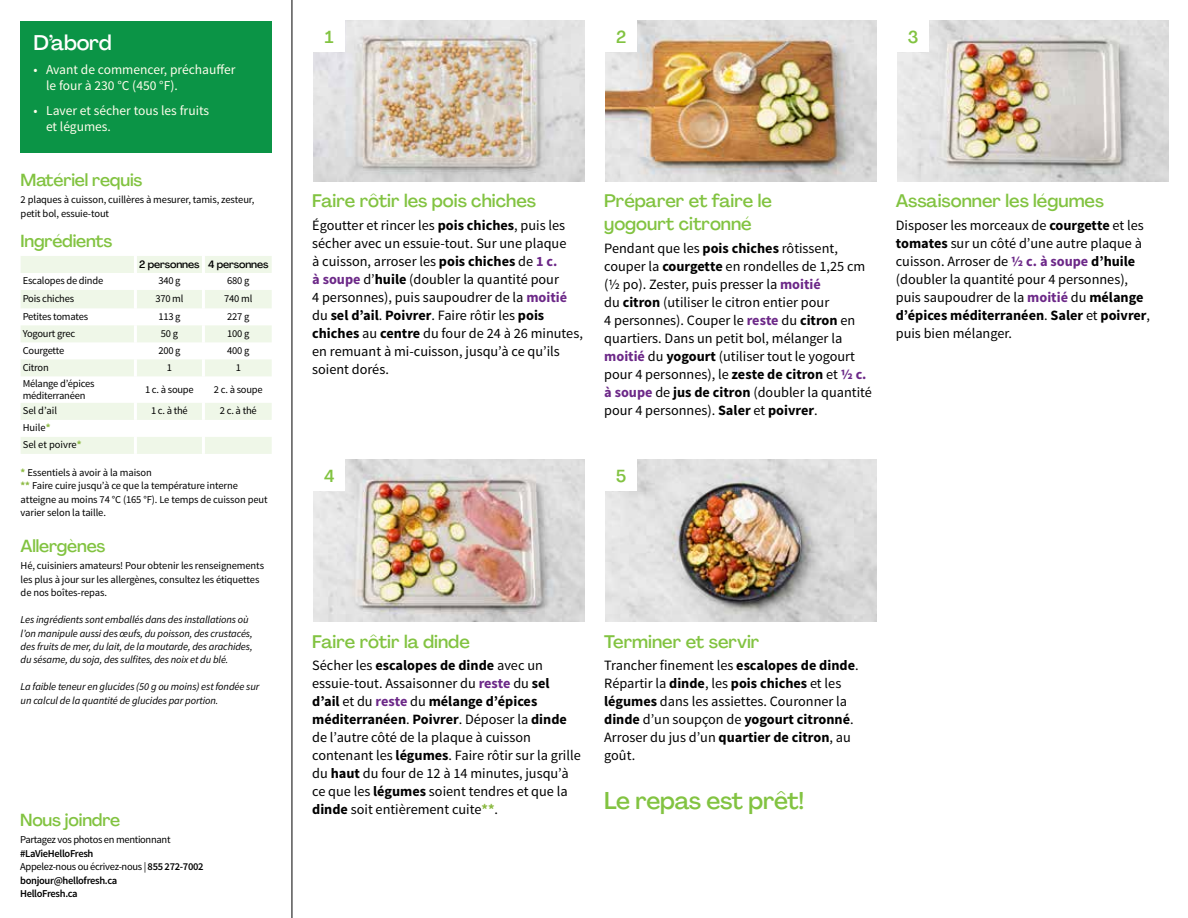
<style>
.page{position:relative;width:1188px;height:918px;background:#fff}
.page>*{position:absolute;margin:0;border:0;box-sizing:border-box;transform-origin:0 0}
.t1{font:500 24px "Agrandir";letter-spacing:-.02em;color:#82c341}
.t2{font:500 21px "Agrandir";letter-spacing:-.01em;color:#fff}
.t3{font:500 18px/23.1px "Agrandir";color:#82c341}
.t4{font:500 17.25px "Agrandir";letter-spacing:-.01em;color:#82c341}
.t5{font:14.25px/18px "Source Sans Pro";color:#000}
.t6{font:13.5px/16.2px "Source Sans Pro";color:#fffdec}
.t7{font:10.5px/13.5px "Source Sans Pro";letter-spacing:-.01em;color:#000}
.t8{font:italic 10.5px/13.5px "Source Sans Pro";letter-spacing:-.01em;color:#000}
.t9{font:600 10.5px/13.5px "Source Sans Pro";letter-spacing:-.03em;color:#000}
.t10{font:10.5px "Source Sans Pro";letter-spacing:-.03em;color:#000}
.t11{font:500 10.5px "Agrandir";letter-spacing:-.01em;color:#000}
.s1{font-weight:700;color:#8cba42}
.s2{font-weight:400}
.s3{font-weight:700}
.s4{font-weight:700;color:#6c2888}
.s5{font-size:17.25px}
</style>
<div class="page">
<hr style="left:292px;top:0;width:1px;height:918px;background:#000">
<svg style="left:21px;top:256px;width:251px;height:198px;fill:#f0f7ea"></svg>
<hr style="left:134px;top:256px;width:3px;height:17px;background:#fff">
<hr style="left:202px;top:256px;width:3px;height:17px;background:#fff">
<hr style="left:134px;top:273px;width:3px;height:17px;background:#fff">
<hr style="left:202px;top:273px;width:3px;height:17px;background:#fff">
<hr style="left:134px;top:290px;width:3px;height:18px;background:#fff">
<hr style="left:202px;top:290px;width:3px;height:18px;background:#fff">
<hr style="left:134px;top:308px;width:3px;height:17px;background:#fff">
<hr style="left:202px;top:308px;width:3px;height:17px;background:#fff">
<hr style="left:134px;top:325px;width:3px;height:17px;background:#fff">
<hr style="left:202px;top:325px;width:3px;height:17px;background:#fff">
<hr style="left:134px;top:342px;width:3px;height:17px;background:#fff">
<hr style="left:202px;top:342px;width:3px;height:17px;background:#fff">
<hr style="left:134px;top:359px;width:3px;height:17px;background:#fff">
<hr style="left:202px;top:359px;width:3px;height:17px;background:#fff">
<hr style="left:134px;top:376px;width:3px;height:27px;background:#fff">
<hr style="left:202px;top:376px;width:3px;height:27px;background:#fff">
<hr style="left:134px;top:403px;width:3px;height:17px;background:#fff">
<hr style="left:202px;top:403px;width:3px;height:17px;background:#fff">
<hr style="left:134px;top:420px;width:3px;height:17px;background:#fff">
<hr style="left:202px;top:420px;width:3px;height:17px;background:#fff">
<hr style="left:134px;top:437px;width:3px;height:17px;background:#fff">
<hr style="left:202px;top:437px;width:3px;height:17px;background:#fff">
<div style="left:21px;top:21px;width:251px;height:132px;background:#0b9446"></div>
<img style="left:313px;top:459px;width:272px;height:162px">
<div style="left:313px;top:459px;width:32px;height:32px;background:#fff"></div>
<img style="left:605px;top:459px;width:272px;height:162px">
<div style="left:605px;top:459px;width:32px;height:32px;background:#fff"></div>
<img style="left:313px;top:20px;width:272px;height:161px">
<div style="left:313px;top:20px;width:32px;height:32px;background:#fff"></div>
<img style="left:605px;top:20px;width:272px;height:161px">
<div style="left:605px;top:20px;width:32px;height:32px;background:#fff"></div>
<img style="left:897px;top:20px;width:272px;height:161px">
<div style="left:897px;top:20px;width:32px;height:32px;background:#fff"></div>
<h2 class="t2" style="left:33px;top:29px;width:80px">D’abord</h2>
<p class="t6" style="left:46px;top:62px;width:191px;text-indent:-13px">• Avant de commencer, préchauffer le four à 230 °C (450 °F).</p>
<p class="t6" style="left:46px;top:103px;width:165px;text-indent:-13px">• Laver et sécher tous les fruits et légumes.</p>
<p class="t4" style="left:21px;top:169px;width:123px">Matériel requis</p>
<p class="t7" style="left:21px;top:193px;width:235px">2 plaques à cuisson, cuillères à mesurer, tamis, zesteur, petit bol, essuie-tout</p>
<p class="t4" style="left:21px;top:231px;width:93px">Ingrédients</p>
<p class="t11" style="left:139px;top:257px;width:131px">2 personnes 4 personnes</p>
<p class="t7" style="left:23px;top:274px;width:82px">Escalopes de dinde</p>
<p class="t7" style="left:158px;top:274px;width:24px">340 g</p>
<p class="t7" style="left:227px;top:274px;width:24px">680 g</p>
<p class="t7" style="left:23px;top:292px;width:53px">Pois chiches</p>
<p class="t7" style="left:155px;top:292px;width:30px">370 ml</p>
<p class="t7" style="left:224px;top:292px;width:30px">740 ml</p>
<p class="t7" style="left:23px;top:310px;width:67px">Petites tomates</p>
<p class="t7" style="left:158px;top:310px;width:24px">113 g</p>
<p class="t7" style="left:227px;top:310px;width:24px">227 g</p>
<p class="t7" style="left:23px;top:327px;width:54px">Yogourt grec</p>
<p class="t7" style="left:161px;top:327px;width:19px">50 g</p>
<p class="t7" style="left:227px;top:327px;width:24px">100 g</p>
<p class="t7" style="left:23px;top:344px;width:43px">Courgette</p>
<p class="t7" style="left:158px;top:344px;width:24px">200 g</p>
<p class="t7" style="left:227px;top:344px;width:24px">400 g</p>
<p class="t7" style="left:23px;top:361px;width:28px">Citron</p>
<p class="t7" style="left:167px;top:361px;width:7px">1</p>
<p class="t7" style="left:236px;top:361px;width:7px">1</p>
<p class="t7" style="left:23px;top:377px;width:73px;line-height:12px">Mélange d’épices méditerranéen</p>
<p class="t7" style="left:145px;top:383px;width:50px">1 c. à soupe</p>
<p class="t7" style="left:214px;top:383px;width:50px">2 c. à soupe</p>
<p class="t7" style="left:23px;top:404px;width:36px">Sel d’ail</p>
<p class="t7" style="left:151px;top:404px;width:38px">1 c. à thé</p>
<p class="t7" style="left:220px;top:404px;width:38px">2 c. à thé</p>
<p class="t7" style="left:23px;top:420px;width:60px;line-height:17px">Huile<span class="s1">*<br></span>Sel et poivre<span class="s1">*</span></p>
<p class="t7" style="left:21px;top:466px;width:249px"><span class="s1">*</span> Essentiels à avoir à la maison<br><span class="s1">**</span> Faire cuire jusqu’à ce que la température interne atteigne au moins 74 °C (165 °F). Le temps de cuisson peut varier selon la taille.</p>
<p class="t4" style="left:21px;top:535px;width:86px">Allergènes</p>
<p class="t7" style="left:21px;top:559px;width:245px">Hé, cuisiniers amateurs! Pour obtenir les renseignements les plus à jour sur les allergènes, consultez les étiquettes de nos boîtes-repas.</p>
<p class="t8" style="left:21px;top:613px;width:234px">Les ingrédients sont emballés dans des installations où l’on manipule aussi des œufs, du poisson, des crustacés, des fruits de mer, du lait, de la moutarde, des arachides, du sésame, du soja, des sulfites, des noix et du blé.</p>
<p class="t8" style="left:21px;top:680px;width:240px">La faible teneur en glucides (50 g ou moins) est fondée sur un calcul de la quantité de glucides par portion.</p>
<p class="t4" style="left:20px;top:809px;width:102px">Nous joindre</p>
<p class="t10" style="left:20px;top:833px;width:152px">Partagez vos photos en mentionnant</p>
<p class="t9" style="left:20px;top:847px;width:185px">#LaVieHelloFresh<br><span class="s2">Appelez-nous ou écrivez-nous |</span> 855 272-7002 bonjour@hellofresh.ca<br>HelloFresh.ca</p>
<p class="t4" style="left:325px;top:26px;width:10px">1</p>
<p class="t4" style="left:616px;top:26px;width:12px">2</p>
<p class="t4" style="left:908px;top:26px;width:12px">3</p>
<p class="t3" style="left:312px;top:189px;width:225px">Faire rôtir les pois chiches</p>
<p class="t5" style="left:312px;top:216px;width:272px">Égoutter et rincer les <span class="s3">pois chiches</span>, puis les sécher avec un essuie-tout. Sur une plaque<br>à cuisson, arroser les <span class="s3">pois chiches</span> de <span class="s4">1 c.<br>à soupe</span> d’<span class="s3">huile</span> (doubler la quantité pour<br>4 personnes), puis saupoudrer de la <span class="s4">moitié </span>du <span class="s3">sel d’ail</span>. <span class="s3">Poivrer</span>. Faire rôtir les <span class="s3">pois chiches</span> au <span class="s3">centre</span> du four de 24 à 26 minutes, en remuant à mi-cuisson, jusqu’à ce qu’ils soient dorés.</p>
<p class="t3" style="left:604px;top:189px;width:169px">Préparer et faire le yogourt citronné</p>
<p class="t5" style="left:604px;top:239px;width:269px">Pendant que les <span class="s3">pois chiches</span> rôtissent, couper la <span class="s3">courgette</span> en rondelles de 1,25 cm (½ po). Zester, puis presser la <span class="s4">moitié<br></span>du <span class="s3">citron</span> (utiliser le citron entier pour<br>4 personnes). Couper le <span class="s4">reste</span> du <span class="s3">citron</span> en quartiers. Dans un petit bol, mélanger la <span class="s4">moitié</span> du <span class="s3">yogourt</span> (utiliser tout le yogourt pour 4 personnes), le <span class="s3">zeste de citron</span> et <span class="s4">½ c. à soupe</span> de <span class="s3">jus de citron</span> (doubler la quantité pour 4 personnes). <span class="s3">Saler</span> et <span class="s3">poivrer</span>.</p>
<p class="t4" style="left:324px;top:465px;width:12px">4</p>
<p class="t4" style="left:616px;top:465px;width:12px">5</p>
<p class="t3" style="left:896px;top:189px;width:210px">Assaisonner les légume<span class="s5">s</span></p>
<p class="t5" style="left:896px;top:216px;width:256px">Disposer les morceaux de <span class="s3">courgette</span> et les <span class="s3">tomates</span> sur un côté d’une autre plaque à cuisson. Arroser de <span class="s4">½ c. à soupe</span> <span class="s3">d’huile </span>(doubler la quantité pour 4 personnes), puis saupoudrer de la <span class="s4">moitié</span> du <span class="s3">mélange d’épices méditerranéen</span>. <span class="s3">Saler</span> et <span class="s3">poivrer</span>, puis bien mélanger.</p>
<p class="t3" style="left:312px;top:630px;width:159px">Faire rôtir la dinde</p>
<p class="t5" style="left:312px;top:657px;width:270px">Sécher les <span class="s3">escalopes de dinde</span> avec un essuie-tout. Assaisonner du <span class="s4">reste</span> du <span class="s3">sel<br>d’ail</span> et du <span class="s4">reste</span> du <span class="s3">mélange d’épices méditerranéen</span>. <span class="s3">Poivrer</span>. Déposer la <span class="s3">dinde </span>de l’autre côté de la plaque à cuisson contenant les <span class="s3">légumes</span>. Faire rôtir sur la grille du <span class="s3">haut</span> du four de 12 à 14 minutes, jusqu’à ce que les <span class="s3">légumes</span> soient tendres et que la <span class="s3">dinde</span> soit entièrement cuite<span class="s1">**</span>.</p>
<p class="t3" style="left:604px;top:630px;width:157px">Terminer et servir</p>
<p class="t5" style="left:604px;top:657px;width:256px">Trancher finement les <span class="s3">escalopes de dinde</span>.<br>Répartir la <span class="s3">dinde</span>, les <span class="s3">pois chiches</span> et les <span class="s3">légumes</span> dans les assiettes. Couronner la <span class="s3">dinde</span> d’un soupçon de <span class="s3">yogourt citronné</span>.<br>Arroser du jus d’un <span class="s3">quartier de citron</span>, au goût.</p>
<h1 class="t1" style="left:604px;top:785px;width:202px">Le repas est prêt!</h1>
</div>
